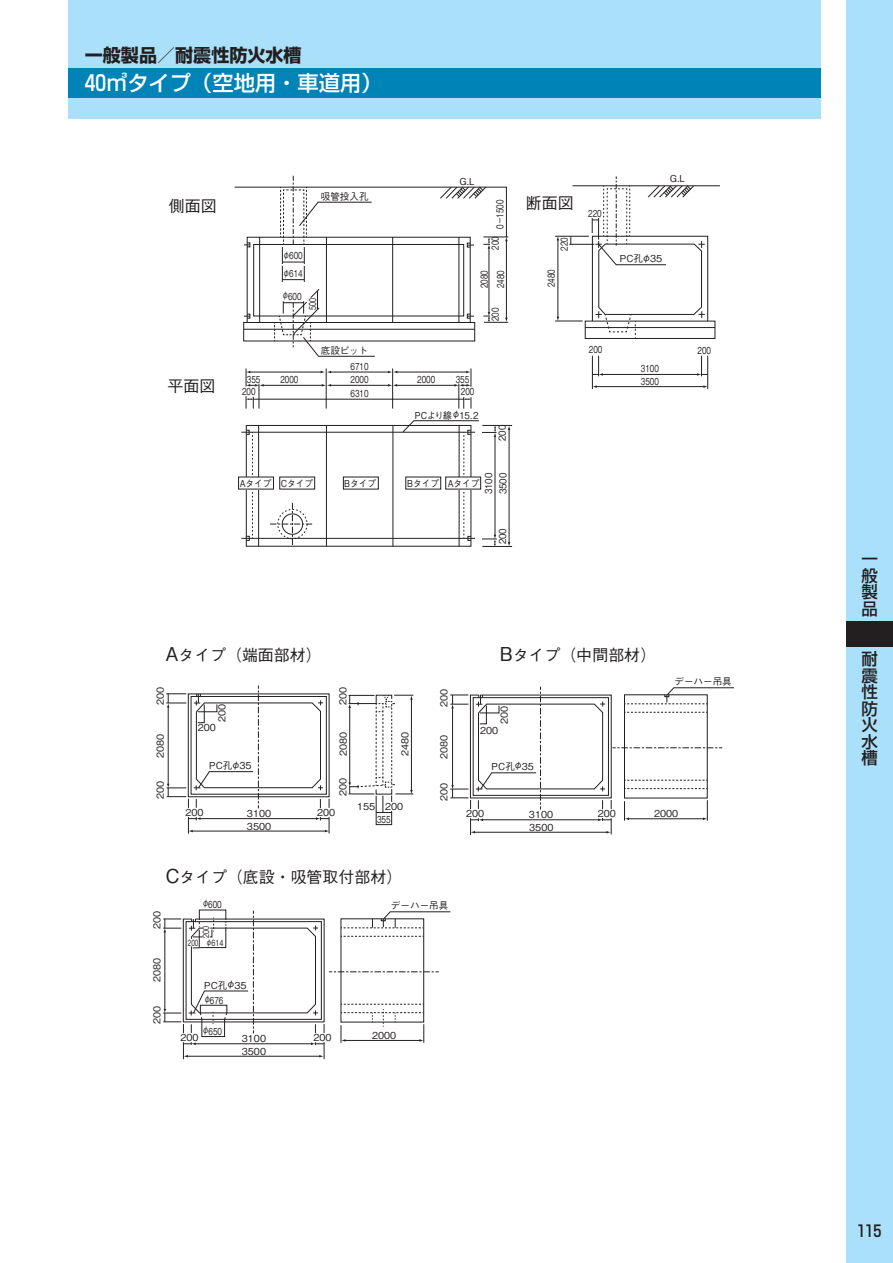
<style>
.page{position:relative;width:893px;height:1263px;background:#fff}
.page>*{position:absolute;margin:0;border:0;box-sizing:border-box;transform-origin:0 0}
.t1{font:500 21.3px "Shin Go Pr 6";color:#fff}
.t2{font:700 18px "Shin Go Pr 6";color:#231f20}
.t3{font:500 16.5px/16.5px "Shin Go Pr 6";color:#231f20;text-align:justify}
.t4{font:500 15.9px "Gothic BBB Pr 6";color:#231f20}
.t5{font:500 15.9px "Shin Go Pr 6";color:#231f20}
.t6{font:500 9.6px "Gothic BBB Pr 6";color:#231f20}
.t7{font:500 9.6px/16.4px "Gothic BBB Pr 6";color:#231f20;scale:.75 1}
.t8{font:500 9.6px "Gothic BBB Pr 6";color:#231f20;scale:.9 1}
.t9{font:500 9.6px "Gothic BBB Pr 6";letter-spacing:-.035em;color:#231f20;scale:.9 1}
.t10{font:500 9.6px "Gothic BBB Pr 6";color:#231f20;scale:.66 1}
.t11{font:500 8.55px "Gothic BBB Pr 6";color:#231f20;scale:.75 1}
.t12{font:500 8.55px "Gothic BBB Pr 6";color:#231f20;scale:.65 1}
.s1{font-size:19.2px}
</style>
<div class="page">
<div style="left:68px;top:0;width:753px;height:119px;background:#aae0f9"></div>
<div style="left:68px;top:68px;width:753px;height:30px;background:#0083b6"></div>
<div style="left:846px;top:0;width:47px;height:1263px;background:#aae0f9"></div>
<div style="left:253px;top:244px;width:211px;height:72px;border:1px solid #231f20"></div>
<hr style="left:326px;top:237px;width:1px;height:86px;background:#231f20">
<hr style="left:392px;top:237px;width:1px;height:86px;background:#231f20">
<hr style="left:459px;top:237px;width:1px;height:86px;background:#231f20">
<hr style="left:259px;top:237px;width:1px;height:86px;background:#231f20">
<hr style="left:244px;top:329px;width:231px;height:1px;background:#231f20">
<svg style="left:467px;top:314px;width:7px;height:4px"></svg>
<svg style="left:244px;top:314px;width:6px;height:4px"></svg>
<hr style="left:506px;top:240px;width:1px;height:79px;background:#231f20">
<svg style="left:274px;top:288px;width:101px;height:69px"></svg>
<div style="left:585px;top:321px;width:130px;height:18px;border:1px solid #231f20"></div>
<hr style="left:585px;top:327px;width:130px;height:1px;background:#231f20">
<hr style="left:572px;top:186px;width:148px;height:1px;background:#231f20">
<hr style="left:592px;top:356px;width:1px;height:33px;background:#231f20">
<hr style="left:707px;top:356px;width:1px;height:33px;background:#231f20">
<hr style="left:596px;top:386px;width:108px;height:1px;background:#231f20">
<svg style="left:703px;top:385px;width:5px;height:3px"></svg>
<hr style="left:602px;top:374px;width:96px;height:1px;background:#231f20">
<svg style="left:592px;top:356px;width:11px;height:20px"></svg>
<svg style="left:697px;top:356px;width:10px;height:20px"></svg>
<hr style="left:241px;top:432px;width:234px;height:1px;background:#231f20">
<hr style="left:241px;top:538px;width:234px;height:1px;background:#231f20">
<hr style="left:258px;top:425px;width:1px;height:121px;background:#231f20">
<hr style="left:326px;top:425px;width:1px;height:121px;background:#231f20">
<hr style="left:393px;top:425px;width:1px;height:121px;background:#231f20">
<svg style="left:246px;top:430px;width:7px;height:111px"></svg>
<hr style="left:326px;top:368px;width:1px;height:41px;background:#231f20">
<hr style="left:392px;top:368px;width:1px;height:41px;background:#231f20">
<hr style="left:396px;top:372px;width:71px;height:1px;background:#231f20">
<hr style="left:330px;top:372px;width:59px;height:1px;background:#231f20">
<svg style="left:388px;top:371px;width:9px;height:2px"></svg>
<hr style="left:250px;top:372px;width:72px;height:1px;background:#231f20">
<svg style="left:321px;top:371px;width:10px;height:2px"></svg>
<hr style="left:396px;top:385px;width:59px;height:1px;background:#231f20">
<hr style="left:330px;top:385px;width:59px;height:1px;background:#231f20">
<svg style="left:388px;top:384px;width:9px;height:3px"></svg>
<hr style="left:263px;top:385px;width:60px;height:1px;background:#231f20">
<svg style="left:322px;top:384px;width:9px;height:3px"></svg>
<svg style="left:454px;top:368px;width:18px;height:41px"></svg>
<hr style="left:253px;top:399px;width:211px;height:1px;background:#231f20">
<hr style="left:482px;top:425px;width:30px;height:1px;background:#231f20">
<hr style="left:482px;top:546px;width:30px;height:1px;background:#231f20">
<hr style="left:509px;top:428px;width:1px;height:115px;background:#231f20">
<div style="left:239px;top:477px;width:34px;height:12px;background:#fff"></div>
<svg style="left:270px;top:503px;width:43px;height:43px"></svg>
<hr style="left:489px;top:248px;width:1px;height:65px;background:#231f20">
<svg style="left:483px;top:312px;width:25px;height:11px"></svg>
<svg style="left:234px;top:176px;width:274px;height:106px"></svg>
<svg style="left:555px;top:176px;width:150px;height:162px"></svg>
<svg style="left:246px;top:368px;width:18px;height:41px"></svg>
<svg style="left:402px;top:420px;width:95px;height:127px"></svg>
<hr style="left:192px;top:831px;width:134px;height:1px;background:#231f20">
<hr style="left:200px;top:818px;width:117px;height:1px;background:#231f20">
<svg style="left:188px;top:817px;width:12px;height:17px"></svg>
<svg style="left:316px;top:817px;width:14px;height:16px"></svg>
<svg style="left:166px;top:685px;width:157px;height:123px"></svg>
<svg style="left:348px;top:694px;width:65px;height:131px"></svg>
<svg style="left:163px;top:911px;width:288px;height:148px"></svg>
<svg style="left:450px;top:687px;width:284px;height:148px"></svg>
<div style="left:846px;top:621px;width:47px;height:25px;background:#231f20"></div>
<h2 class="t2" style="left:85px;top:41px;width:218px">一般製品／耐震性防火水槽</h2>
<h1 class="t1" style="left:85px;top:65px;width:299px">40 タイプ（空地用・車道用）</h1>
<h3 class="t4" style="left:169px;top:193px;width:49px">側面図</h3>
<h3 class="t4" style="left:168px;top:374px;width:49px">平面図</h3>
<p class="t6" style="left:459px;top:174px;width:17px">G.L</p>
<p class="t6" style="left:670px;top:171px;width:17px">G.L</p>
<p class="t6" style="left:321px;top:188px;width:49px">吸管投入孔</p>
<p class="t7" style="left:283px;top:247px;width:28px">φ600</p>
<p class="t7" style="left:282px;top:287px;width:28px">φ600</p>
<p class="t7" style="left:283px;top:265px;width:28px">φ614</p>
<p class="t10" style="left:305px;top:310px;width:20px;rotate:-90deg">500</p>
<p class="t7" style="left:491px;top:229px;width:40px;rotate:-90deg">0－1500</p>
<p class="t7" style="left:487px;top:250px;width:20px;rotate:-90deg">200</p>
<p class="t7" style="left:475px;top:288px;width:26px;rotate:-90deg">2080<br>2480</p>
<p class="t7" style="left:487px;top:321px;width:20px;rotate:-90deg">200</p>
<h3 class="t4" style="left:526px;top:190px;width:49px">断面図</h3>
<p class="t7" style="left:555px;top:251px;width:20px;rotate:-90deg">220</p>
<p class="t7" style="left:542px;top:287px;width:26px;rotate:-90deg">2480</p>
<p class="t7" style="left:588px;top:204px;width:20px">220</p>
<p class="t6" style="left:620px;top:251px;width:44px">PC孔φ35</p>
<p class="t6" style="left:321px;top:342px;width:49px">底設ピット</p>
<p class="t7" style="left:589px;top:341px;width:20px">200</p>
<p class="t7" style="left:351px;top:358px;width:26px">6710</p>
<p class="t7" style="left:641px;top:360px;width:26px">3100</p>
<p class="t7" style="left:247px;top:370px;width:20px">355</p>
<p class="t7" style="left:280px;top:370px;width:26px">2000</p>
<p class="t7" style="left:351px;top:370px;width:26px">2000</p>
<p class="t7" style="left:417px;top:370px;width:26px">2000</p>
<p class="t7" style="left:456px;top:370px;width:20px">355</p>
<p class="t7" style="left:641px;top:372px;width:26px">3500</p>
<p class="t7" style="left:242px;top:382px;width:20px">200</p>
<p class="t7" style="left:351px;top:384px;width:26px">6310</p>
<p class="t7" style="left:461px;top:383px;width:20px">200</p>
<p class="t9" style="left:415px;top:407px;width:72px">PCより線φ15.2</p>
<p class="t8" style="left:494px;top:441px;width:20px;rotate:-90deg">200</p>
<p class="t8" style="left:495px;top:494px;width:26px;rotate:-90deg">3500</p>
<p class="t8" style="left:495px;top:544px;width:20px;rotate:-90deg">200</p>
<p class="t8" style="left:481px;top:494px;width:26px;rotate:-90deg">3100</p>
<p class="t8" style="left:240px;top:475px;width:83px">Aタイプ Cタイプ</p>
<p class="t8" style="left:344px;top:475px;width:37px">Bタイプ</p>
<p class="t8" style="left:407px;top:475px;width:82px">Bタイプ Aタイプ</p>
<p class="t7" style="left:698px;top:341px;width:20px">200</p>
<h3 class="t4" style="left:165px;top:642px;width:158px"><span class="s1">A</span>タイプ（端面部材）</h3>
<h3 class="t4" style="left:500px;top:642px;width:158px"><span class="s1">B</span>タイプ（中間部材）</h3>
<p class="t6" style="left:152px;top:705px;width:20px;rotate:-90deg">200</p>
<p class="t6" style="left:214px;top:722px;width:20px;rotate:-90deg">200</p>
<p class="t6" style="left:335px;top:705px;width:20px;rotate:-90deg">200</p>
<p class="t6" style="left:198px;top:720px;width:20px">200</p>
<p class="t6" style="left:152px;top:758px;width:26px;rotate:-90deg">2080</p>
<p class="t6" style="left:335px;top:756px;width:26px;rotate:-90deg">2080</p>
<p class="t6" style="left:397px;top:756px;width:26px;rotate:-90deg">2480</p>
<p class="t6" style="left:152px;top:799px;width:20px;rotate:-90deg">200</p>
<p class="t6" style="left:209px;top:758px;width:44px">PC孔φ35</p>
<p class="t6" style="left:335px;top:796px;width:20px;rotate:-90deg">200</p>
<p class="t6" style="left:186px;top:805px;width:20px">200</p>
<p class="t6" style="left:247px;top:806px;width:26px">3100</p>
<p class="t6" style="left:317px;top:804px;width:20px">200</p>
<p class="t6" style="left:247px;top:818px;width:26px">3500</p>
<p class="t6" style="left:357px;top:799px;width:20px">155</p>
<p class="t6" style="left:385px;top:798px;width:20px">200</p>
<p class="t7" style="left:377px;top:811px;width:20px">355</p>
<h3 class="t4" style="left:166px;top:864px;width:238px"><span class="s1">C</span>タイプ（底設・吸管取付部材）</h3>
<p class="t6" style="left:436px;top:707px;width:20px;rotate:-90deg">200</p>
<p class="t6" style="left:436px;top:759px;width:26px;rotate:-90deg">2080</p>
<p class="t6" style="left:436px;top:801px;width:20px;rotate:-90deg">200</p>
<p class="t6" style="left:149px;top:929px;width:20px;rotate:-90deg">200</p>
<p class="t6" style="left:149px;top:981px;width:26px;rotate:-90deg">2080</p>
<p class="t6" style="left:149px;top:1024px;width:20px;rotate:-90deg">200</p>
<p class="t7" style="left:202px;top:895px;width:28px">φ600</p>
<p class="t6" style="left:391px;top:898px;width:59px">デーハー吊具</p>
<p class="t11" style="left:206px;top:936px;width:25px">φ614</p>
<p class="t11" style="left:199px;top:938px;width:18px;rotate:-90deg">200</p>
<p class="t12" style="left:188px;top:935px;width:18px">200</p>
<p class="t6" style="left:204px;top:977px;width:44px">PC孔φ35</p>
<p class="t7" style="left:204px;top:991px;width:28px">φ676</p>
<p class="t7" style="left:202px;top:1022px;width:28px">φ650</p>
<p class="t6" style="left:181px;top:1030px;width:20px">200</p>
<p class="t6" style="left:242px;top:1031px;width:26px">3100</p>
<p class="t6" style="left:314px;top:1030px;width:20px">200</p>
<p class="t6" style="left:242px;top:1043px;width:26px">3500</p>
<p class="t6" style="left:372px;top:1027px;width:26px">2000</p>
<p class="t6" style="left:496px;top:724px;width:20px;rotate:-90deg">200</p>
<p class="t6" style="left:480px;top:722px;width:20px">200</p>
<p class="t6" style="left:492px;top:758px;width:44px">PC孔φ35</p>
<p class="t6" style="left:466px;top:806px;width:20px">200</p>
<p class="t6" style="left:529px;top:807px;width:26px">3100</p>
<p class="t6" style="left:598px;top:806px;width:20px">200</p>
<p class="t6" style="left:529px;top:819px;width:26px">3500</p>
<p class="t6" style="left:674px;top:674px;width:59px">デーハー吊具</p>
<p class="t6" style="left:654px;top:805px;width:26px">2000</p>
<h3 class="t3" style="left:861px;top:550px;width:18px">一般製品</h3>
<h3 class="t3" style="left:861px;top:650px;width:18px">耐震性防火水槽</h3>
<h3 class="t5" style="left:858px;top:1218px;width:25px">11 5</h3>
</div>
